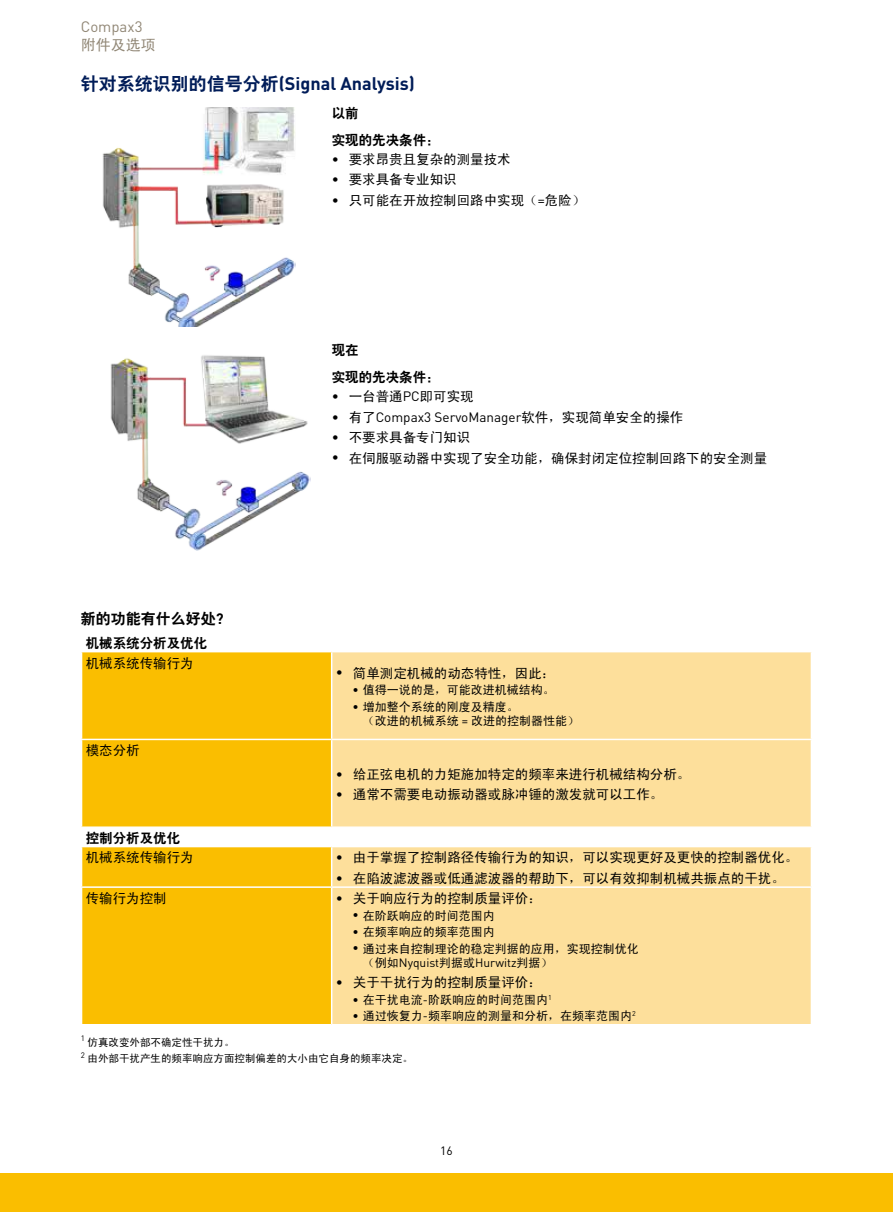
<style>
.page{position:relative;width:893px;height:1212px;background:#fff}
.page>*{position:absolute;margin:0;border:0;box-sizing:border-box;transform-origin:0 0}
.t1{font:700 18px "DINOT";color:#001c58}
.t2{font:15px "H Yb 2 gj";color:#000}
.t3{font:15px "DINOT";color:#918776}
.t4{font:15px "Sim Hei";color:#918776}
.t5{font:13.5px "Sim Hei";color:#000}
.t6{font:13.5px "H Yb 2 gj";color:#000}
.t7{font:13.5px "DINOT";color:#000}
.t8{font:12px/14.4px "Sim Hei";color:#000}
.t9{font:12px "DINOT";color:#000}
.t10{font:10.5px/16.2px "Sim Hei";color:#000}
.s1{font-family:"H Yb 2 gj";font-weight:400}
.s2{font-family:"DINOT"}
.s3{font-family:"DINOT";font-weight:700}
.s4{font-family:"Sim Hei"}
</style>
<div class="page">
<div style="left:0;top:1174px;width:893px;height:38px;background:#fabe00"></div>
<img style="left:102px;top:107px;width:193px;height:220px">
<img style="left:110px;top:355px;width:200px;height:196px">
<div style="left:82px;top:652px;width:249px;height:372px;background:#fabe00"></div>
<div style="left:332px;top:652px;width:479px;height:372px;background:#fddf9b"></div>
<hr style="left:81px;top:739px;width:251px;height:1px;background:#fff">
<hr style="left:332px;top:739px;width:480px;height:1px;background:#fff">
<hr style="left:81px;top:826px;width:251px;height:2px;background:#fff">
<hr style="left:332px;top:826px;width:480px;height:2px;background:#fff">
<hr style="left:81px;top:846px;width:251px;height:1px;background:#fff">
<hr style="left:332px;top:846px;width:480px;height:1px;background:#fff">
<hr style="left:81px;top:886px;width:251px;height:2px;background:#fff">
<hr style="left:332px;top:886px;width:480px;height:2px;background:#fff">
<p class="t3" style="left:81px;top:16px;width:63px">Compax3</p>
<p class="t4" style="left:81px;top:37px;width:76px">附件及选项</p>
<h1 class="t1" style="left:81px;top:72px;width:336px"><span class="s1">针对系统识别的信号分析</span>(Signal Analysis)</h1>
<p class="t6" style="left:332px;top:133px;width:109px">实现的先决条件：</p>
<p class="t5" style="left:332px;top:152px;width:181px"><span class="s2">•</span> 要求昂贵且复杂的测量技术</p>
<p class="t5" style="left:332px;top:173px;width:127px"><span class="s2">•</span> 要求具备专业知识</p>
<p class="t5" style="left:332px;top:193px;width:255px"><span class="s2">•</span> 只可能在开放控制回路中实现（<span class="s2">=</span>危险）</p>
<p class="t6" style="left:332px;top:106px;width:28px">以前</p>
<p class="t6" style="left:332px;top:343px;width:28px">现在</p>
<p class="t2" style="left:81px;top:611px;width:144px">新的功能有什么好处<span class="s3">?</span></p>
<p class="t6" style="left:86px;top:637px;width:123px">机械系统分析及优化</p>
<p class="t5" style="left:86px;top:656px;width:109px">机械系统传输行为</p>
<p class="t5" style="left:86px;top:744px;width:55px">模态分析</p>
<p class="t6" style="left:332px;top:370px;width:109px">实现的先决条件：</p>
<p class="t5" style="left:332px;top:390px;width:144px"><span class="s2">•</span> 一台普通<span class="s2">PC</span>即可实现</p>
<p class="t7" style="left:332px;top:407px;width:353px">• <span class="s4">有了</span>Compax3 ServoManager<span class="s4">软件，实现简单安全的操作</span></p>
<p class="t5" style="left:332px;top:430px;width:140px"><span class="s2">•</span> 不要求具备专门知识</p>
<p class="t5" style="left:332px;top:451px;width:437px"><span class="s2">•</span> 在伺服驱动器中实现了安全功能，确保封闭定位控制回路下的安全测量</p>
<p class="t5" style="left:336px;top:666px;width:221px"><span class="s2">•</span> 简单测定机械的动态特性，因此：</p>
<p class="t8" style="left:352px;top:683px;width:204px"><span class="s2">•</span> 值得一说的是，可能改进机械结构。</p>
<p class="t8" style="left:363px;top:699px;width:218px;text-indent:-10px"><span class="s2">•</span> 增加整个系统的刚度及精度。<br>（改进的机械系统 <span class="s2">=</span> 改进的控制器性能）</p>
<p class="t5" style="left:336px;top:767px;width:356px"><span class="s2">•</span> 给正弦电机的力矩施加特定的频率来进行机械结构分析。</p>
<p class="t5" style="left:336px;top:788px;width:329px"><span class="s2">•</span> 通常不需要电动振动器或脉冲锤的激发就可以工作。</p>
<p class="t6" style="left:86px;top:831px;width:96px">控制分析及优化</p>
<p class="t5" style="left:86px;top:851px;width:109px">机械系统传输行为</p>
<p class="t5" style="left:336px;top:851px;width:464px"><span class="s2">•</span> 由于掌握了控制路径传输行为的知识，可以实现更好及更快的控制器优化。</p>
<p class="t5" style="left:336px;top:871px;width:451px"><span class="s2">•</span> 在陷波滤波器或低通滤波器的帮助下，可以有效抑制机械共振点的干扰。</p>
<p class="t5" style="left:86px;top:891px;width:82px">传输行为控制</p>
<p class="t5" style="left:336px;top:891px;width:208px"><span class="s2">•</span> 关于响应行为的控制质量评价：</p>
<p class="t8" style="left:352px;top:908px;width:144px"><span class="s2">•</span> 在阶跃响应的时间范围内</p>
<p class="t8" style="left:352px;top:924px;width:144px"><span class="s2">•</span> 在频率响应的频率范围内</p>
<p class="t8" style="left:352px;top:941px;width:288px"><span class="s2">•</span> 通过来自控制理论的稳定判据的应用，实现控制优化</p>
<p class="t9" style="left:363px;top:954px;width:191px"><span class="s4">（例如</span>Nyquist<span class="s4">判据或</span>Hurwitz<span class="s4">判据）</span></p>
<p class="t5" style="left:336px;top:976px;width:208px"><span class="s2">•</span> 关于干扰行为的控制质量评价：</p>
<p class="t8" style="left:352px;top:992px;width:201px"><span class="s2">•</span> 在干扰电流<span class="s2">-</span>阶跃响应的时间范围内<sup>1</sup></p>
<p class="t8" style="left:352px;top:1009px;width:285px"><span class="s2">•</span> 通过恢复力<span class="s2">-</span>频率响应的测量和分析，在频率范围内<sup>2</sup></p>
<p class="t10" style="left:81px;top:1034px;width:334px"><sup>1</sup> 仿真改变外部不确定性干扰力。<br><sup>2</sup> 由外部干扰产生的频率响应方面控制偏差的大小由它自身的频率决定。</p>
<p class="t9" style="left:440px;top:1142px;width:14px">16</p>
</div>
